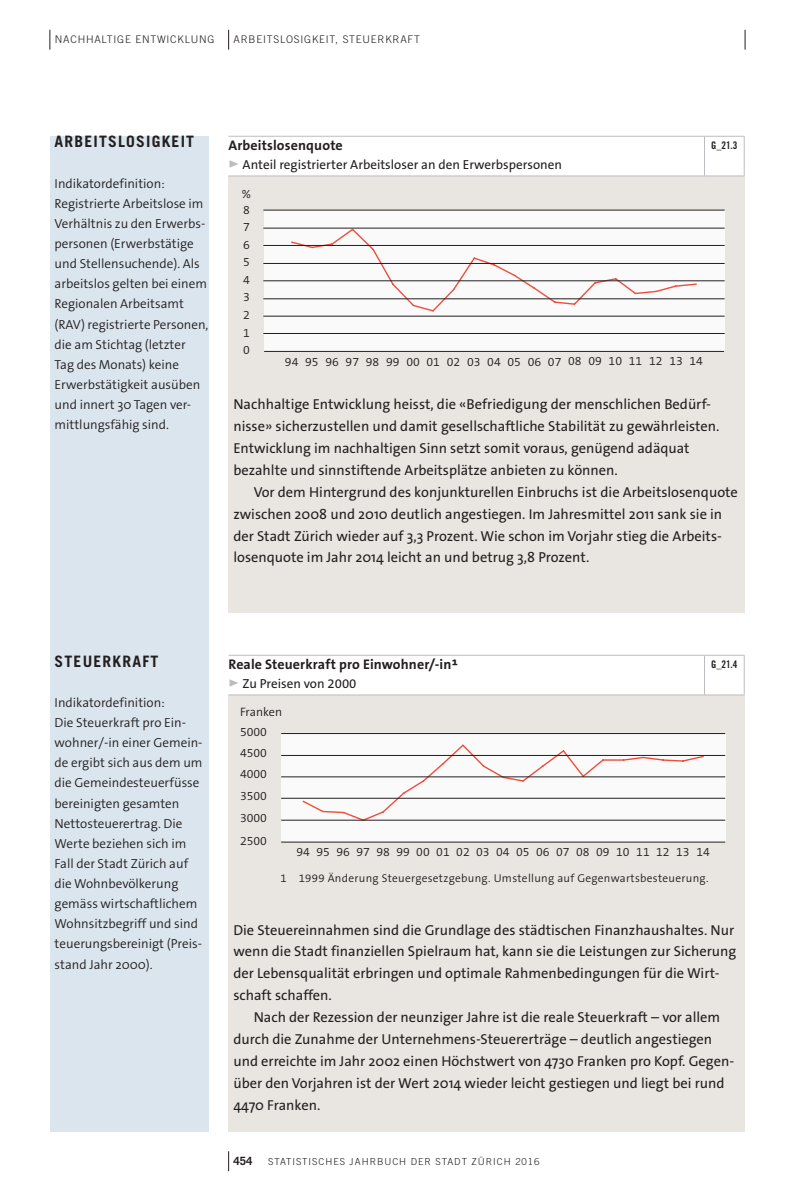
<style>
.page{position:relative;width:797px;height:1191px;background:#fff}
.page>*{position:absolute;margin:0;border:0;box-sizing:border-box;transform-origin:0 0}
._570-TOC-titel_nachh{font:700 15.75px "Trade Gothic LT Std";letter-spacing:.075em;color:#231f20}
._355-lauftext_nachha{font:14.35px/21.9px "The Sans OT5 Plain";color:#231f20}
._354-lauftext_nachha{font:14.35px/21.9px "The Sans OT5 Plain";color:#231f20}
._100-G_grafiktitel{font:700 14px "The Sans OT7";letter-spacing:.01em;color:#231f20}
._335-marginalspalte{font:300 13.12px/20.1px "The Sans OT4";color:#231f20}
._101-G_grafikunterti{font:13.12px "The Sans OT5 Plain";color:#231f20}
.t1{font:300 12.25px/23.4px "The Sans OT4";color:#231f20}
._356-fussnote_nachha{font:300 11.38px "The Sans OT4";letter-spacing:.025em;color:#231f20}
._410-pagina{font:700 11.38px "Trade Gothic LT Std";color:#231f20}
._401-kolumnentitel-s{font:300 10.5px "Trade Gothic LT Std";letter-spacing:.075em;color:#231f20}
._400-kolumnentitel-m{font:300 10.5px "Trade Gothic LT Std";letter-spacing:.075em;color:#231f20}
._103-G_grafikcode{font:10.5px "Trade Gothic LT Std Bd Cn 20";color:#231f20}
._411-fusssteg{font:300 9.62px "Trade Gothic LT Std";letter-spacing:.1em;color:#231f20}
.s1{font-family:"The Sans OT7";font-weight:700;font-size:17.5px;color:#bcbdc0}
</style>
<div class="page">
<div style="left:50px;top:136px;width:158px;height:995px;background:#dbe5ee"></div>
<div style="left:228px;top:176px;width:516px;height:436px;background:#e9e5e0"></div>
<div style="left:228px;top:695px;width:516px;height:436px;background:#e9e5e0"></div>
<div style="left:264px;top:210px;width:459px;height:141px;background:#fafafa"></div>
<svg style="left:290px;top:227px;width:407px;height:85px"></svg>
<hr style="left:264px;top:333px;width:459px;height:1px;background:#231f20">
<hr style="left:264px;top:316px;width:459px;height:1px;background:#231f20">
<hr style="left:264px;top:298px;width:459px;height:1px;background:#231f20">
<hr style="left:264px;top:280px;width:459px;height:1px;background:#231f20">
<hr style="left:264px;top:263px;width:459px;height:1px;background:#231f20">
<hr style="left:264px;top:245px;width:459px;height:1px;background:#231f20">
<hr style="left:264px;top:228px;width:459px;height:1px;background:#231f20">
<hr style="left:264px;top:210px;width:459px;height:1px;background:#231f20">
<hr style="left:264px;top:351px;width:459px;height:1px;background:#231f20">
<div style="left:281px;top:733px;width:443px;height:109px;background:#fafafa"></div>
<svg style="left:301px;top:744px;width:403px;height:76px"></svg>
<hr style="left:281px;top:733px;width:443px;height:1px;background:#231f20">
<hr style="left:281px;top:755px;width:443px;height:1px;background:#231f20">
<hr style="left:281px;top:776px;width:443px;height:1px;background:#231f20">
<hr style="left:281px;top:798px;width:443px;height:1px;background:#231f20">
<hr style="left:281px;top:820px;width:443px;height:1px;background:#231f20">
<hr style="left:281px;top:841px;width:443px;height:1px;background:#231f20">
<svg style="left:228px;top:1151px;width:1px;height:20px"></svg>
<svg style="left:50px;top:30px;width:1px;height:20px"></svg>
<svg style="left:228px;top:30px;width:1px;height:20px"></svg>
<svg style="left:744px;top:30px;width:1px;height:20px"></svg>
<hr style="left:228px;top:176px;width:476px;height:1px;background:#bcbdc0">
<hr style="left:704px;top:176px;width:40px;height:1px;background:#bcbdc0">
<svg style="left:228px;top:136px;width:516px;height:40px"></svg>
<svg style="left:228px;top:655px;width:516px;height:40px"></svg>
<p class="_400-kolumnentitel-m" style="left:55px;top:33px;width:161px">NACHHALTIGE ENTWICKLUNG</p>
<p class="_401-kolumnentitel-s" style="left:233px;top:33px;width:188px">ARBEITSLOSIGKEIT, STEUERKRAFT</p>
<p class="_570-TOC-titel_nachh" style="left:55px;top:132px;width:141px">ARBEITSLOSIGKEIT</p>
<p class="_335-marginalspalte" style="left:55px;top:173px;width:112px">Indikatordefinition:</p>
<p class="_335-marginalspalte" style="left:55px;top:193px;width:155px">Registrierte Arbeitslose im<br>Verhältnis zu den Erwerbs&shy;personen (Erwerbstätige und Stellensuchende). Als arbeitslos gelten bei einem<br>Regionalen Arbeitsamt (RAV) registrierte Personen, die am Stichtag (letzter<br>Tag des Monats) keine<br>Erwerbstätigkeit ausüben und innert 30 Tagen ver&shy;mittlungsfähig sind.</p>
<p class="_100-G_grafiktitel" style="left:228px;top:136px;width:116px">Arbeitslosenquote</p>
<p class="_101-G_grafikunterti" style="left:228px;top:156px;width:335px"><span class="s1">▹</span> Anteil registrierter Arbeitsloser an den Erwerbspersonen</p>
<p class="t1" style="left:242px;top:182px;width:11px">%</p>
<p class="t1" style="left:243px;top:198px;width:8px">8</p>
<p class="t1" style="left:243px;top:215px;width:8px">7</p>
<p class="t1" style="left:243px;top:233px;width:8px">6</p>
<p class="t1" style="left:243px;top:251px;width:8px">5</p>
<p class="t1" style="left:243px;top:268px;width:8px">4</p>
<p class="t1" style="left:243px;top:285px;width:8px">3</p>
<p class="t1" style="left:243px;top:303px;width:8px">2</p>
<p class="t1" style="left:243px;top:321px;width:8px">1</p>
<p class="t1" style="left:243px;top:338px;width:8px">0</p>
<p class="t1" style="left:285px;top:350px;width:419px">94 95 96 97 98 99 00 01 02 03 04 05 06 07 08 09 10 11 12 13 14</p>
<p class="_103-G_grafikcode" style="left:710px;top:139px;width:28px">G_21.3</p>
<p class="_354-lauftext_nachha" style="left:233px;top:393px;width:487px">Nachhaltige Entwicklung heisst, die «Befriedigung der menschlichen Bedürf&shy;nisse» sicherzustellen und damit gesellschaftliche Stabilität zu gewährleisten.<br>Entwicklung im nachhaltigen Sinn setzt somit voraus, genügend adäquat bezahlte und sinnstiftende Arbeitsplätze anbieten zu können.</p>
<p class="_355-lauftext_nachha" style="left:233px;top:481px;width:506px;text-indent:20px">Vor dem Hintergrund des konjunkturellen Einbruchs ist die Arbeitslosenquote zwischen 2008 und 2010 deutlich angestiegen. Im Jahresmittel 2011 sank sie in der Stadt Zürich wieder auf 3,3 Prozent. Wie schon im Vorjahr stieg die Arbeits&shy;losenquote im Jahr 2014 leicht an und betrug 3,8 Prozent.</p>
<p class="_570-TOC-titel_nachh" style="left:55px;top:651px;width:105px">STEUERKRAFT</p>
<p class="_335-marginalspalte" style="left:55px;top:692px;width:112px">Indikatordefinition:</p>
<p class="_335-marginalspalte" style="left:55px;top:712px;width:149px">Die Steuerkraft pro Ein&shy;wohner/-in einer Gemein&shy;de ergibt sich aus dem um die Gemeindesteuerfüsse bereinigten gesamten<br>Nettosteuerertrag. Die<br>Werte beziehen sich im<br>Fall der Stadt Zürich auf die Wohnbevölkerung gemäss wirtschaftlichem<br>Wohnsitzbegriff und sind teuerungsbereinigt (Preis&shy;stand Jahr 2000).</p>
<p class="_100-G_grafiktitel" style="left:228px;top:655px;width:231px">Reale Steuerkraft pro Einwohner/-in1</p>
<p class="_101-G_grafikunterti" style="left:228px;top:674px;width:129px"><span class="s1">▹</span> Zu Preisen von 2000</p>
<p class="t1" style="left:240px;top:700px;width:44px">Franken</p>
<p class="t1" style="left:240px;top:719px;width:28px">5000</p>
<p class="t1" style="left:240px;top:741px;width:28px">4500</p>
<p class="t1" style="left:240px;top:762px;width:28px">4000</p>
<p class="t1" style="left:240px;top:784px;width:28px">3500</p>
<p class="t1" style="left:240px;top:806px;width:28px">3000<br>2500</p>
<p class="_103-G_grafikcode" style="left:710px;top:657px;width:28px">G_21.4</p>
<p class="t1" style="left:296px;top:840px;width:415px">94 95 96 97 98 99 00 01 02 03 04 05 06 07 08 09 10 11 12 13 14</p>
<p class="_356-fussnote_nachha" style="left:280px;top:870px;width:429px">1 1999 Änderung Steuergesetzgebung. Umstellung auf Gegenwartsbesteuerung.</p>
<p class="_354-lauftext_nachha" style="left:233px;top:918px;width:504px">Die Steuereinnahmen sind die Grundlage des städtischen Finanzhaushaltes. Nur wenn die Stadt finanziellen Spielraum hat, kann sie die Leistungen zur Sicherung der Lebensqualität erbringen und optimale Rahmenbedingungen für die Wirt&shy;schaft schaffen.</p>
<p class="_355-lauftext_nachha" style="left:233px;top:1006px;width:502px;text-indent:20px">Nach der Rezession der neunziger Jahre ist die reale Steuerkraft – vor allem durch die Zunahme der Unternehmens-Steuererträge – deutlich angestiegen und erreichte im Jahr 2002 einen Höchstwert von 4730 Franken pro Kopf. Gegen&shy;über den Vorjahren ist der Wert 2014 wieder leicht gestiegen und liegt bei rund 4470 Franken.</p>
<p class="_410-pagina" style="left:233px;top:1153px;width:20px">454</p>
<p class="_411-fusssteg" style="left:268px;top:1155px;width:273px">STATISTISCHES JAHRBUCH DER STADT ZÜRICH 2016</p>
</div>
